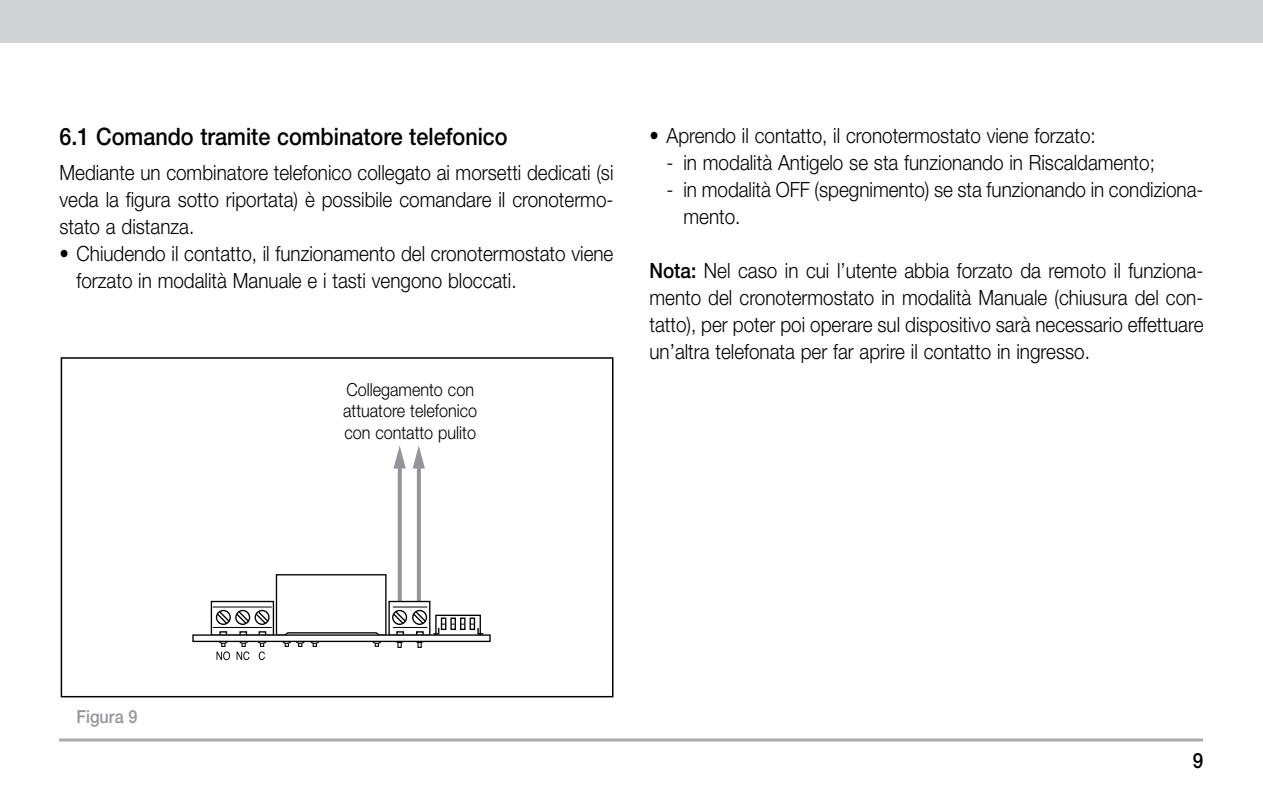
<style>
.page{position:relative;width:1263px;height:808px;background:#fff}
.page>*{position:absolute;margin:0;border:0;box-sizing:border-box;transform-origin:0 0}
.t1{font:500 24px "Helvetica Neue LT Std";color:#000;scale:.9 1}
.t2{font:300 21px/27px "Helvetica Neue LT Std";color:#000;text-align:justify;scale:.9 1}
.t3{font:500 21px "Helvetica Neue LT Std";color:#000;scale:.9 1}
.t4{font:300 18px/21px "Helvetica Neue LT Std";color:#000;scale:.9 1}
.t5{font:500 18px "Helvetica Neue LT Std";color:#939598;scale:.9 1}
.s1{font-weight:500}
</style>
<div class="page">
<div style="left:0;top:0;width:1263px;height:43px;background:#d1d3d4"></div>
<hr style="left:59px;top:738px;width:1144px;height:3px;background:#a7a9ac">
<hr style="left:417px;top:464px;width:4px;height:137px;background:#939598">
<svg style="left:413px;top:446px;width:12px;height:23px"></svg>
<svg style="left:398px;top:469px;width:4px;height:104px"></svg>
<svg style="left:393px;top:446px;width:13px;height:23px"></svg>
<hr style="left:213px;top:606px;width:59px;height:1px;background:#000">
<hr style="left:213px;top:627px;width:59px;height:1px;background:#000">
<div style="left:255px;top:610px;width:15px;height:15px;border:1px solid #000;border-radius:50%"></div>
<div style="left:211px;top:601px;width:63px;height:35px;border:1px solid #000"></div>
<svg style="left:216px;top:610px;width:53px;height:15px"></svg>
<div style="left:192px;top:634px;width:299px;height:8px;border:1px solid #000"></div>
<svg style="left:217px;top:631px;width:13px;height:29px"></svg>
<svg style="left:237px;top:631px;width:12px;height:29px"></svg>
<svg style="left:257px;top:631px;width:10px;height:29px"></svg>
<div style="left:441px;top:617px;width:5px;height:13px;border:1px solid #000"></div>
<div style="left:450px;top:617px;width:6px;height:13px;border:1px solid #000"></div>
<div style="left:460px;top:617px;width:5px;height:13px;border:1px solid #000"></div>
<div style="left:470px;top:617px;width:5px;height:13px;border:1px solid #000"></div>
<svg style="left:275px;top:573px;width:170px;height:75px"></svg>
<svg style="left:471px;top:624px;width:14px;height:11px"></svg>
<div style="left:435px;top:615px;width:46px;height:21px;border:1px solid #000"></div>
<div style="left:61px;top:357px;width:552px;height:340px;border:2px solid #000"></div>
<p class="t1" style="left:60px;top:122px;width:499px">6.1 Comando tramite combinatore telefonico</p>
<p class="t2" style="left:60px;top:159px;width:617px">Mediante un combinatore telefonico collegato ai morsetti dedicati (si veda la figura sotto riportata) è possibile comandare il cronotermo&shy;stato a distanza.</p>
<p class="t2" style="left:76px;top:240px;width:598px;text-indent:-17px">• Chiudendo il contatto, il funzionamento del cronotermostato viene forzato in modalità Manuale e i tasti vengono bloccati.</p>
<p class="t4" style="left:343px;top:379px;width:150px">Collegamento con attuatore telefonico con contatto pulito</p>
<p class="t2" style="left:649px;top:121px;width:497px">• Aprendo il contatto, il cronotermostato viene forzato:</p>
<p class="t2" style="left:666px;top:148px;width:544px">- in modalità Antigelo se sta funzionando in Riscaldamento;</p>
<p class="t2" style="left:683px;top:175px;width:579px;text-indent:-17px">- in modalità OFF (spegnimento) se sta funzionando in condiziona&shy;mento.</p>
<p class="t2" style="left:649px;top:256px;width:617px"><span class="s1">Nota:</span> Nel caso in cui l’utente abbia forzato da remoto il funziona&shy;mento del cronotermostato in modalità Manuale (chiusura del con&shy;tatto), per poter poi operare sul dispositivo sarà necessario effettuare un’altra telefonata per far aprire il contatto in ingresso.</p>
<p class="t5" style="left:77px;top:706px;width:69px">Figura 9</p>
<p class="t3" style="left:1193px;top:748px;width:13px">9</p>
</div>
